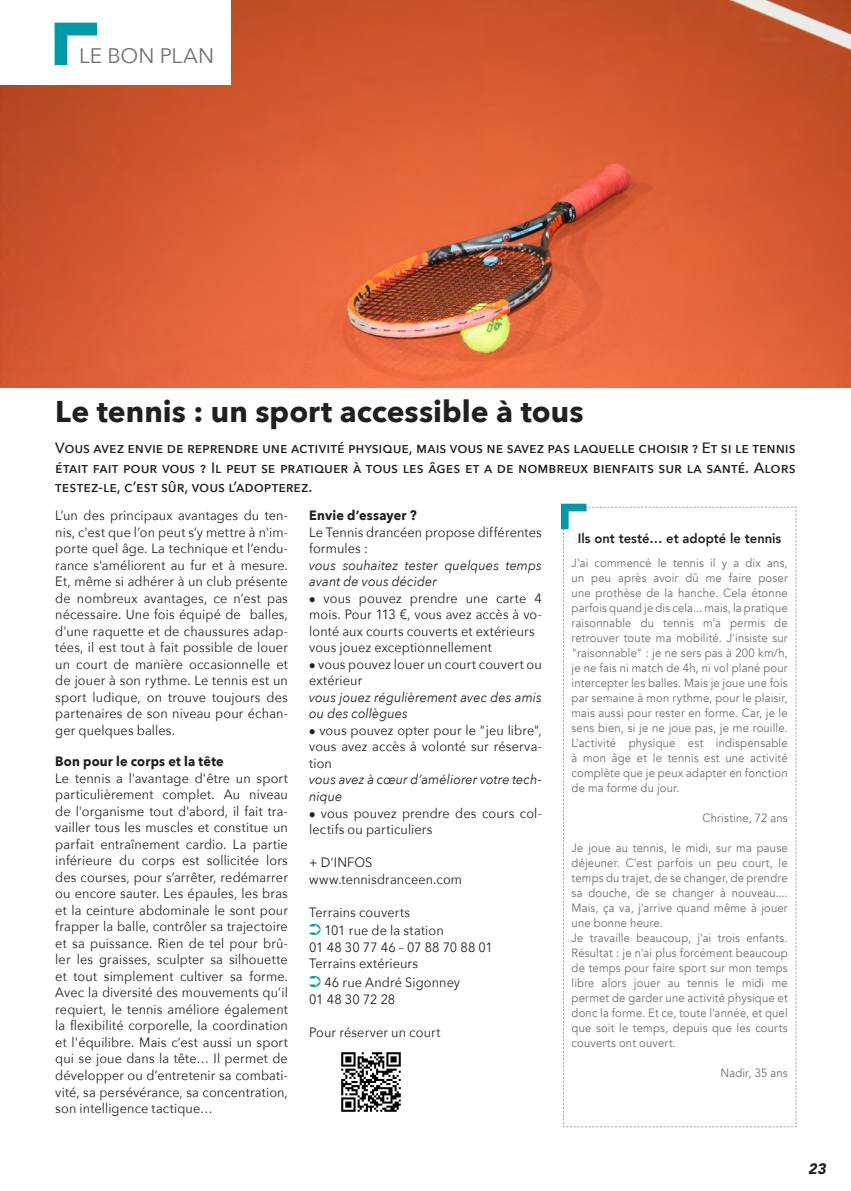
<style>
.page{position:relative;width:851px;height:1191px;background:#fff}
.page>*{position:absolute;margin:0;border:0;box-sizing:border-box;transform-origin:0 0}
.t1{font:700 30px "Avenir Next";color:#231f20}
.t2{font:21px "Avenir Next";color:#6f7073}
.t3{font:500 15px/19.5px "Avenir Next";letter-spacing:.005em;color:#231f20;text-align:justify}
.t4{font:italic 900 15px "Avenir";color:#231f20}
.t5{font:13.5px/16.5px "Avenir Next";letter-spacing:.01em;color:#231f20;text-align:justify;scale:.94 1}
.t6{font:italic 13.5px/16.5px "Avenir Next";letter-spacing:.01em;color:#231f20;scale:.94 1}
.t7{font:700 13.5px "Avenir Next";letter-spacing:.015em;color:#231f20;scale:.94 1}
.t8{font:800 13.5px "Avenir";color:#231f20;scale:.96 1}
.t9{font:12px/15px "Avenir";letter-spacing:.015em;color:#6c6d70;text-align:justify;scale:.94 1}
.s1{color:#0099a9}
</style>
<div class="page">
<img style="left:0;top:0;width:850px;height:387px">
<div style="left:0;top:0;width:231px;height:84px;background:#fff"></div>
<svg style="left:55px;top:23px;width:42px;height:42px"></svg>
<img style="left:341px;top:1052px;width:60px;height:60px">
<svg style="left:561px;top:504px;width:235px;height:623px"></svg>
<p class="t2" style="left:79px;top:38px;width:136px">LE BON PLAN</p>
<p class="t1" style="left:55px;top:385px;width:529px">Le tennis : un sport accessible à tous</p>
<p class="t3" style="left:55px;top:438px;width:741px">Vous avez envie de reprendre une activité physique, mais vous ne savez pas laquelle choisir ? Et si le tennis était fait pour vous ? Il peut se pratiquer à tous les âges et a de nombreux bienfaits sur la santé. Alors testez-le, c’est sûr, vous l’adopterez.</p>
<p class="t8" style="left:578px;top:527px;width:213px">Ils ont testé… et adopté le tennis</p>
<p class="t9" style="left:571px;top:555px;width:231px">J'ai commencé le tennis il y a dix ans, un peu après avoir dû me faire poser une prothèse de la hanche. Cela étonne parfois quand je dis cela... mais, la pratique raisonnable du tennis m'a permis de retrouver toute ma mobilité. J'insiste sur "raisonnable" : je ne sers pas à 200 km/h, je ne fais ni match de 4h, ni vol plané pour intercepter les balles. Mais je joue une fois par semaine à mon rythme, pour le plaisir, mais aussi pour rester en forme. Car, je le sens bien, si je ne joue pas, je me rouille.<br>L'activité physique est indispensable à mon âge et le tennis est une activité complète que je peux adapter en fonction de ma forme du jour.</p>
<p class="t9" style="left:702px;top:810px;width:92px">Christine, 72 ans</p>
<p class="t9" style="left:571px;top:840px;width:231px">Je joue au tennis, le midi, sur ma pause déjeuner. C'est parfois un peu court, le temps du trajet, de se changer, de prendre sa douche, de se changer à nouveau....<br>Mais, ça va, j'arrive quand même à jouer une bonne heure.</p>
<p class="t9" style="left:571px;top:930px;width:231px">Je travaille beaucoup, j'ai trois enfants.<br>Résultat : je n'ai plus forcément beaucoup de temps pour faire sport sur mon temps libre alors jouer au tennis le midi me permet de garder une activité physique et donc la forme. Et ce, toute l'année, et quel que soit le temps, depuis que les courts couverts ont ouvert.</p>
<p class="t9" style="left:720px;top:1065px;width:73px">Nadir, 35 ans</p>
<p class="t7" style="left:309px;top:504px;width:116px">Envie d’essayer ?</p>
<p class="t5" style="left:309px;top:523px;width:249px">Le Tennis drancéen propose différentes formules :</p>
<p class="t6" style="left:309px;top:556px;width:249px">vous souhaitez tester quelques temps avant de vous décider</p>
<p class="t5" style="left:309px;top:589px;width:249px">● vous pouvez prendre une carte 4 mois. Pour 113 €, vous avez accès à vo&shy;lonté aux courts couverts et extérieurs</p>
<p class="t5" style="left:309px;top:639px;width:196px">vous jouez exceptionnellement</p>
<p class="t5" style="left:309px;top:655px;width:249px">● vous pouvez louer un court couvert ou extérieur</p>
<p class="t6" style="left:309px;top:688px;width:249px">vous jouez régulièrement avec des amis ou des collègues</p>
<p class="t5" style="left:309px;top:721px;width:249px">● vous pouvez opter pour le "jeu libre", vous avez accès à volonté sur réserva&shy;tion</p>
<p class="t6" style="left:309px;top:771px;width:249px">vous avez à coe ur d’améliorer votre tech&shy;nique</p>
<p class="t5" style="left:309px;top:804px;width:249px">● vous pouvez prendre des cours col&shy;lectifs ou particuliers</p>
<p class="t5" style="left:309px;top:853px;width:69px">+ D'INFOS</p>
<p class="t5" style="left:309px;top:870px;width:164px">www.tennisdranceen.com</p>
<p class="t5" style="left:309px;top:903px;width:109px">Terrains couverts</p>
<p class="t5" style="left:309px;top:922px;width:145px"><span class="s1">➲</span> 101 rue de la station</p>
<p class="t5" style="left:309px;top:938px;width:197px">01 48 30 77 46 – 07 88 70 88 01</p>
<p class="t5" style="left:309px;top:955px;width:117px">Terrains extérieurs</p>
<p class="t5" style="left:309px;top:973px;width:162px"><span class="s1">➲</span> 46 rue André Sigonney</p>
<p class="t5" style="left:309px;top:990px;width:93px">01 48 30 72 28</p>
<p class="t5" style="left:309px;top:1023px;width:141px">Pour réserver un court</p>
<p class="t5" style="left:55px;top:507px;width:249px">L’un des principaux avantages du ten&shy;nis, c'est que l’on peut s’y mettre à n'im&shy;porte quel âge. La technique et l’endu&shy;rance s'améliorent au fur et à mesure.<br>Et, même si adhérer à un club présente de nombreux avantages, ce n’est pas nécessaire. Une fois équipé de balles, d'une raquette et de chaussures adap&shy;tées, il est tout à fait possible de louer un court de manière occasionnelle et de jouer à son rythme. Le tennis est un sport ludique, on trouve toujours des partenaires de son niveau pour échan&shy;ger quelques balles.</p>
<p class="t7" style="left:55px;top:750px;width:181px">Bon pour le corps et la tête</p>
<p class="t5" style="left:55px;top:769px;width:249px">Le tennis a l'avantage d'être un sport particulièrement complet. Au niveau de l'organisme tout d'abord, il fait tra&shy;vailler tous les muscles et constitue un parfait entraînement cardio. La partie inférieure du corps est sollicitée lors des courses, pour s’arrêter, redémarrer ou encore sauter. Les épaules, les bras et la ceinture abdominale le sont pour frapper la balle, contrôler sa trajectoire et sa puissance. Rien de tel pour brû&shy;ler les graisses, sculpter sa silhouette et tout simplement cultiver sa forme.<br>Avec la diversité des mouvements qu’il requiert, le tennis améliore également la flexibilité corporelle, la coordination et l'équilibre. Mais c’est aussi un sport qui se joue dans la tête… Il permet de développer ou d’entretenir sa combati&shy;vité, sa persévérance, sa concentration, son intelligence tactique…</p>
<p class="t4" style="left:808px;top:1156px;width:19px">23</p>
</div>
